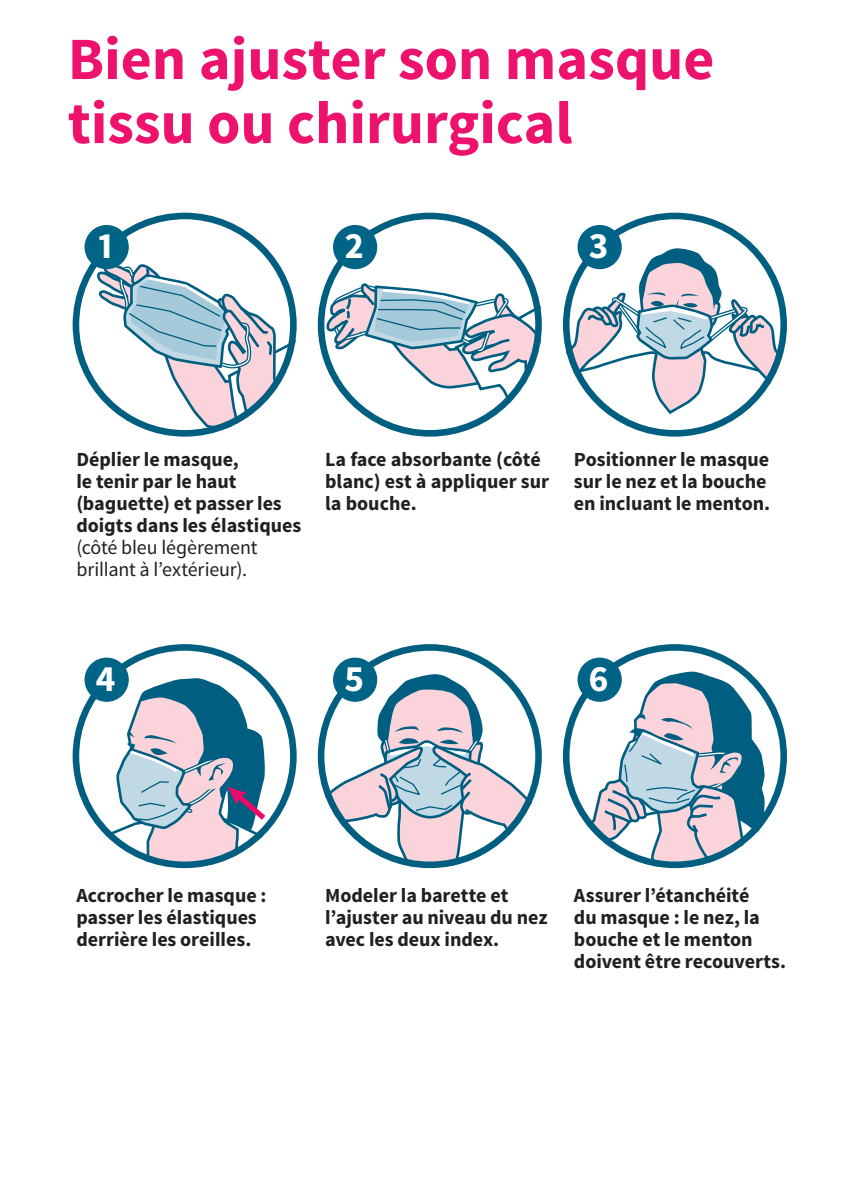
<style>
.page{position:relative;width:851px;height:1191px;background:#fff}
.page>*{position:absolute;margin:0;border:0;box-sizing:border-box;transform-origin:0 0}
.t1{font:700 60px "Source Sans Pro";color:#ed136d}
.Titre_2{font:700 37.2px "Source Sans Pro";color:#fff}
.Titre_2-2{font:700 20px/22px "Source Sans Pro";letter-spacing:-.005em;color:#231f20}
.s1{font-weight:400}
</style>
<div class="page">
<svg style="left:73px;top:644px;width:223px;height:224px"></svg>
<svg style="left:93px;top:644px;width:178px;height:224px"></svg>
<div style="left:73px;top:644px;width:223px;height:224px;border:7px solid #005e80;border-radius:50%"></div>
<svg style="left:318px;top:644px;width:223px;height:224px"></svg>
<svg style="left:318px;top:674px;width:223px;height:194px"></svg>
<div style="left:318px;top:644px;width:223px;height:224px;border:7px solid #005e80;border-radius:50%"></div>
<svg style="left:563px;top:644px;width:223px;height:224px"></svg>
<svg style="left:575px;top:670px;width:208px;height:198px"></svg>
<div style="left:563px;top:644px;width:223px;height:224px;border:7px solid #005e80;border-radius:50%"></div>
<svg style="left:324px;top:280px;width:217px;height:156px"></svg>
<div style="left:318px;top:213px;width:223px;height:223px;border:7px solid #005e80;border-radius:50%"></div>
<svg style="left:563px;top:213px;width:223px;height:223px"></svg>
<svg style="left:563px;top:246px;width:223px;height:190px"></svg>
<div style="left:563px;top:213px;width:223px;height:223px;border:7px solid #005e80;border-radius:50%"></div>
<svg style="left:73px;top:213px;width:223px;height:223px"></svg>
<svg style="left:94px;top:262px;width:202px;height:174px"></svg>
<div style="left:73px;top:213px;width:223px;height:223px;border:7px solid #005e80;border-radius:50%"></div>
<div style="left:84px;top:225px;width:45px;height:44px;background:#006487;border-radius:50%"></div>
<div style="left:84px;top:657px;width:45px;height:45px;background:#006487;border-radius:50%"></div>
<div style="left:333px;top:225px;width:44px;height:44px;background:#006487;border-radius:50%"></div>
<div style="left:333px;top:657px;width:44px;height:45px;background:#006487;border-radius:50%"></div>
<div style="left:577px;top:225px;width:44px;height:44px;background:#006487;border-radius:50%"></div>
<div style="left:577px;top:657px;width:44px;height:45px;background:#006487;border-radius:50%"></div>
<p class="t1" style="left:68px;top:21px;width:648px">Bien ajuster son masque</p>
<p class="t1" style="left:68px;top:85px;width:506px">tissu ou chirurgical</p>
<p class="Titre_2" style="left:98px;top:222px;width:17px">1</p>
<p class="Titre_2" style="left:344px;top:222px;width:21px">2</p>
<p class="Titre_2" style="left:588px;top:222px;width:21px">3</p>
<p class="Titre_2-2" style="left:76px;top:449px;width:164px">Déplier le masque,</p>
<p class="Titre_2-2" style="left:76px;top:471px;width:226px">le tenir par le haut (baguette) et passer les doigts dans les élastiques <span class="s1">(côté bleu légèrement brillant à l’extérieur).</span></p>
<p class="Titre_2-2" style="left:325px;top:449px;width:225px">La face absorbante (côté blanc) est à appliquer sur la bouche.</p>
<p class="Titre_2-2" style="left:574px;top:449px;width:198px">Positionner le masque sur le nez et la bouche en incluant le menton.</p>
<p class="Titre_2" style="left:95px;top:654px;width:22px">4</p>
<p class="Titre_2" style="left:344px;top:654px;width:21px">5</p>
<p class="Titre_2" style="left:588px;top:654px;width:22px">6</p>
<p class="Titre_2-2" style="left:76px;top:885px;width:192px">Accrocher le masque : passer les élastiques derrière les oreilles.</p>
<p class="Titre_2-2" style="left:325px;top:885px;width:224px">Modeler la barette et l’ajuster au niveau du nez avec les deux index.</p>
<p class="Titre_2-2" style="left:574px;top:885px;width:214px">Assurer l’étanchéité<br>du masque : le nez, la bouche et le menton doivent être recouverts.</p>
</div>
